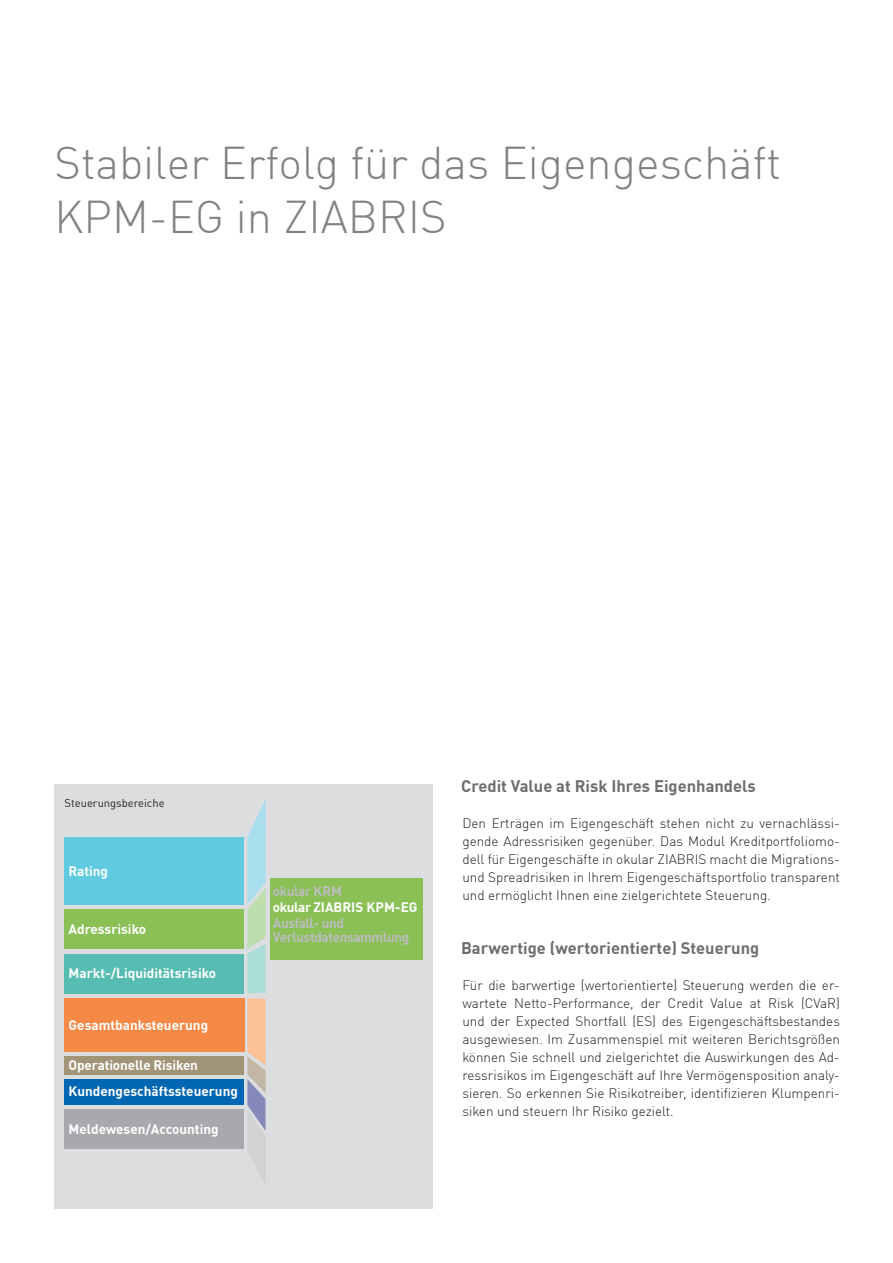
<style>
.page{position:relative;width:893px;height:1263px;background:#fff}
.page>*{position:absolute;margin:0;border:0;box-sizing:border-box;transform-origin:0 0}
.t1{font:300 45px "DIN Offc";color:#808285}
.Zwischenhead_9pt{font:700 16.5px "DIN Offc";color:#6c6d70}
.t2{font:300 13.5px/18px "DIN Offc";color:#231f20;text-align:justify}
.t3{font:700 13.5px "DIN Offc";color:#fff}
.t4{font:700 13.5px "DIN Offc";letter-spacing:-.03em;color:#bcbdc0}
.t5{font:11.1px "DIN Offc";color:#231f20}
</style>
<div class="page">
<div style="left:55px;top:784px;width:378px;height:425px;background:#dcdddf"></div>
<div style="left:65px;top:998px;width:180px;height:54px;background:#f68945"></div>
<div style="left:65px;top:909px;width:179px;height:40px;background:#8ac056"></div>
<div style="left:65px;top:837px;width:179px;height:67px;background:#60cae1"></div>
<div style="left:65px;top:954px;width:179px;height:39px;background:#57bcb1"></div>
<div style="left:65px;top:1079px;width:179px;height:26px;background:#0166b3"></div>
<div style="left:65px;top:1109px;width:179px;height:40px;background:#a8a9ad"></div>
<div style="left:65px;top:1056px;width:179px;height:18px;background:#a19477"></div>
<svg style="left:247px;top:799px;width:19px;height:384px"></svg>
<div style="left:270px;top:879px;width:152px;height:81px;background:#8ac056"></div>
<p class="t1" style="left:55px;top:135px;width:728px">Stabiler Erfolg für das Eigengeschäft</p>
<p class="t1" style="left:55px;top:189px;width:393px">KPM-EG in ZIABRIS</p>
<p class="t5" style="left:65px;top:796px;width:101px">Steuerungsbereiche</p>
<p class="t3" style="left:69px;top:862px;width:41px">Rating</p>
<p class="t3" style="left:69px;top:920px;width:79px">Adressrisiko</p>
<p class="t3" style="left:69px;top:964px;width:149px">Markt-/Liquiditätsrisiko</p>
<p class="t3" style="left:69px;top:1016px;width:141px">Gesamtbanksteuerung</p>
<p class="t3" style="left:69px;top:1056px;width:131px">Operationelle Risiken</p>
<p class="t3" style="left:69px;top:1082px;width:171px">Kundengeschäftssteuerung</p>
<p class="t3" style="left:69px;top:1120px;width:152px">Meldewesen/Accounting</p>
<p class="t4" style="left:273px;top:882px;width:71px">okular KRM</p>
<p class="t3" style="left:273px;top:898px;width:146px">okular ZIABRIS KPM-EG</p>
<p class="t4" style="left:273px;top:915px;width:72px">Ausfall- und</p>
<p class="t4" style="left:273px;top:928px;width:138px">Verlustdatensammlung</p>
<p class="Zwischenhead_9pt" style="left:461px;top:775px;width:296px">Credit Value at Risk Ihres Eigenhandels</p>
<p class="t2" style="left:462px;top:814px;width:379px">Den Erträgen im Eigengeschäft stehen nicht zu vernachlässi&shy;gende Adressrisiken gegenüber. Das Modul Kreditportfoliomo&shy;dell für Eigengeschäfte in okular ZIABRIS macht die Migrations&shy;und Spreadrisiken in Ihrem Eigengeschäftsportfolio transparent und ermöglicht Ihnen eine zielgerichtete Steuerung.</p>
<p class="Zwischenhead_9pt" style="left:461px;top:937px;width:300px">Barwertige (wertorientierte) Steuerung</p>
<p class="t2" style="left:462px;top:976px;width:379px">Für die barwertige (wertorientierte) Steuerung werden die er&shy;wartete Netto-Performance, der Credit Value at Risk (CVaR) und der Expected Shortfall (ES) des Eigengeschäftsbestandes ausgewiesen. Im Zusammenspiel mit weiteren Berichtsgrößen können Sie schnell und zielgerichtet die Auswirkungen des Ad&shy;ressrisikos im Eigengeschäft auf Ihre Vermögensposition analy&shy;sieren. So erkennen Sie Risikotreiber, identifizieren Klumpenri&shy;siken und steuern Ihr Risiko gezielt.</p>
</div>
